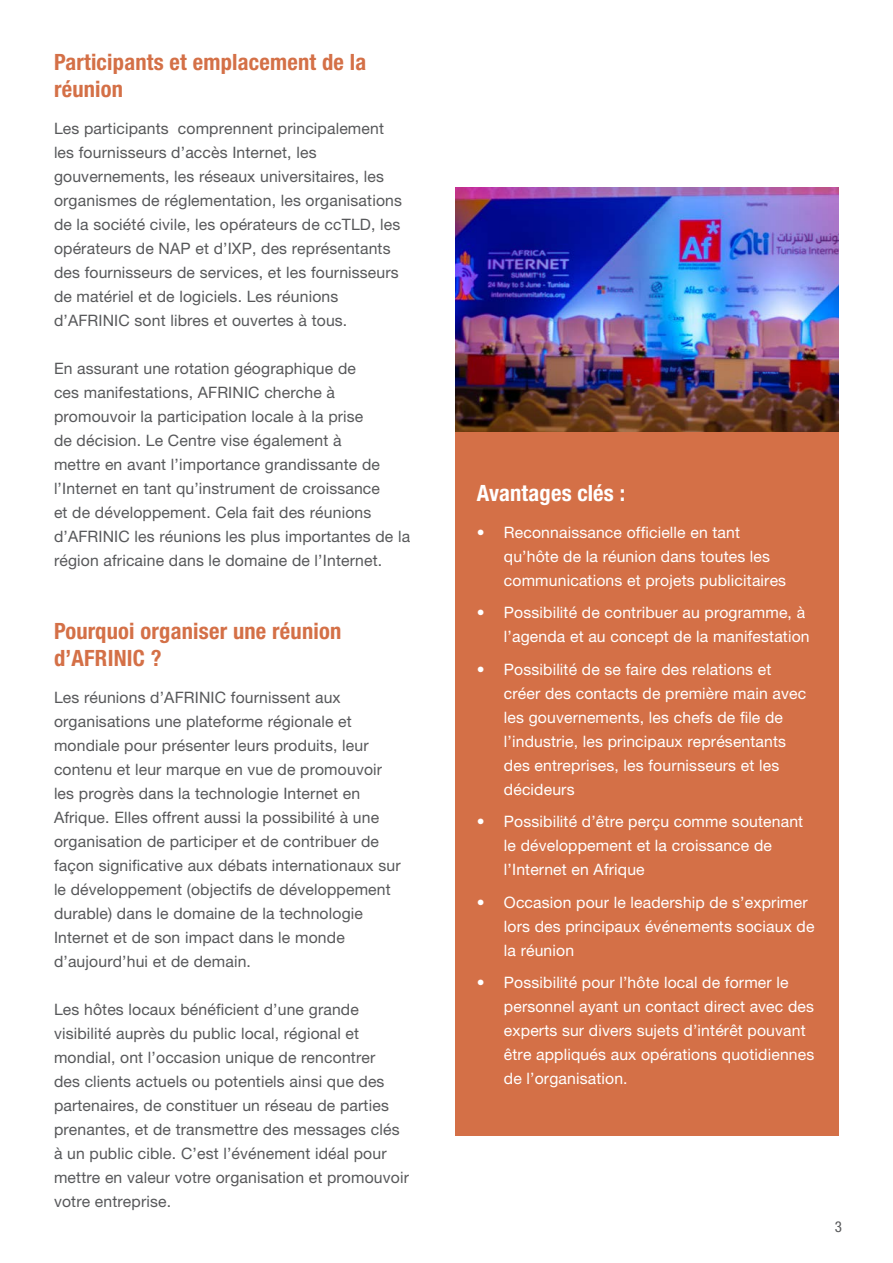
<style>
.page{position:relative;width:893px;height:1263px;background:#fff}
.page>*{position:absolute;margin:0;border:0;box-sizing:border-box;transform-origin:0 0}
.Paragraph_Style_1{font:700 condensed 22.5px/27px "Helvetica Neue LT Pro";letter-spacing:.01em;color:#d47047}
.Paragraph_Style_1-2{font:700 condensed 22.5px "Helvetica Neue LT Pro";letter-spacing:.01em;color:#fff}
.body{font:15.75px/24px "Helvetica Neue LT Pro";letter-spacing:.01em;color:#57585a}
.t1{font:15.75px/24px "Helvetica Neue LT Pro";letter-spacing:.01em;color:#fff}
.t2{font:condensed 15px "Helvetica Neue LT Pro";color:#57585a}
</style>
<div class="page">
<div style="left:455px;top:432px;width:384px;height:703px;background:#d47047"></div>
<img style="left:455px;top:188px;width:384px;height:244px">
<p class="Paragraph_Style_1" style="left:54px;top:48px;width:314px">Participants et emplacement de la réunion</p>
<p class="body" style="left:54px;top:116px;width:349px">Les participants comprennent principalement les fournisseurs d’accès Internet, les gouvernements, les réseaux universitaires, les organismes de réglementation, les organisations de la société civile, les opérateurs de ccTLD, les opérateurs de NAP et d’IXP, des représentants des fournisseurs de services, et les fournisseurs de matériel et de logiciels. Les réunions d’AFRINIC sont libres et ouvertes à tous.</p>
<p class="body" style="left:54px;top:356px;width:358px">En assurant une rotation géographique de<br>ces manifestations, AFRINIC cherche à promouvoir la participation locale à la prise<br>de décision. Le Centre vise également à<br>mettre en avant l’importance grandissante de l’Internet en tant qu’instrument de croissance<br>et de développement. Cela fait des réunions d’AFRINIC les réunions les plus importantes de la région africaine dans le domaine de l’Internet.</p>
<p class="Paragraph_Style_1" style="left:54px;top:617px;width:289px">Pourquoi organiser une réunion d’AFRINIC ?</p>
<p class="body" style="left:54px;top:685px;width:348px">Les réunions d’AFRINIC fournissent aux organisations une plateforme régionale et mondiale pour présenter leurs produits, leur contenu et leur marque en vue de promouvoir les progrès dans la technologie Internet en Afrique. Elles offrent aussi la possibilité à une organisation de participer et de contribuer de façon significative aux débats internationaux sur le développement (objectifs de développement durable) dans le domaine de la technologie Internet et de son impact dans le monde d’aujourd’hui et de demain.</p>
<p class="body" style="left:54px;top:997px;width:356px">Les hôtes locaux bénéficient d’une grande visibilité auprès du public local, régional et mondial, ont l’occasion unique de rencontrer<br>des clients actuels ou potentiels ainsi que des partenaires, de constituer un réseau de parties prenantes, et de transmettre des messages clés à un public cible. C’est l’événement idéal pour mettre en valeur votre organisation et promouvoir votre entreprise.</p>
<p class="Paragraph_Style_1-2" style="left:477px;top:479px;width:150px">Avantages clés :</p>
<p class="t1" style="left:504px;top:520px;width:284px;text-indent:-27px">• Reconnaissance officielle en tant qu’hôte de la réunion dans toutes les communications et projets publicitaires</p>
<p class="t1" style="left:477px;top:600px;width:334px;text-align:right">• Possibilité de contribuer au programme, à l’agenda et au concept de la manifestation</p>
<p class="t1" style="left:504px;top:657px;width:304px;text-indent:-27px">• Possibilité de se faire des relations et créer des contacts de première main avec les gouvernements, les chefs de file de l’industrie, les principaux représentants des entreprises, les fournisseurs et les décideurs</p>
<p class="t1" style="left:504px;top:809px;width:301px;text-indent:-27px">• Possibilité d’être perçu comme soutenant le développement et la croissance de l’Internet en Afrique</p>
<p class="t1" style="left:504px;top:890px;width:312px;text-indent:-27px">• Occasion pour le leadership de s’exprimer lors des principaux événements sociaux de la réunion</p>
<p class="t1" style="left:504px;top:970px;width:312px;text-indent:-27px">• Possibilité pour l’hôte local de former le personnel ayant un contact direct avec des experts sur divers sujets d’intérêt pouvant être appliqués aux opérations quotidiennes de l’organisation.</p>
<p class="t2" style="left:835px;top:1218px;width:9px">3</p>
</div>
